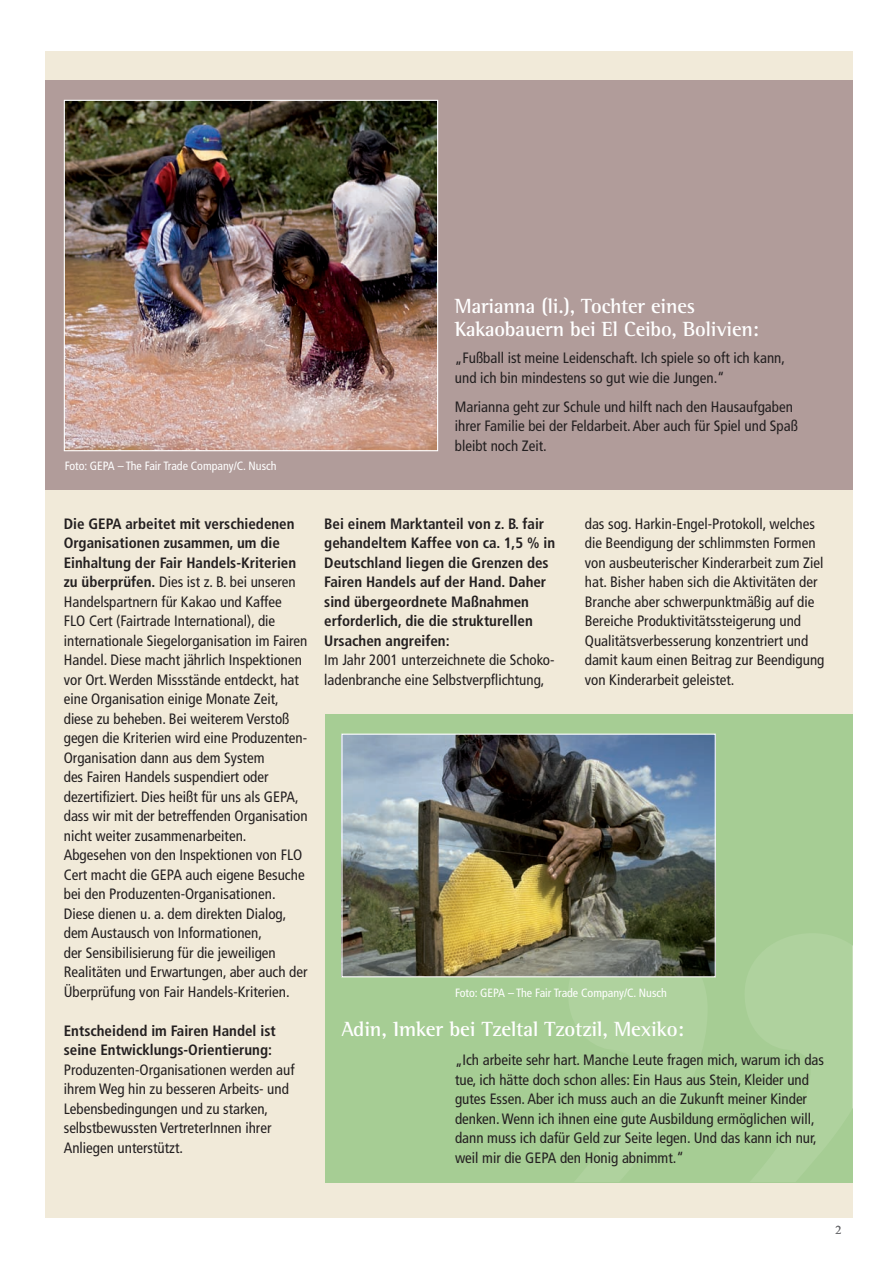
<style>
.page{position:relative;width:893px;height:1263px;background:#fff}
.page>*{position:absolute;margin:0;border:0;box-sizing:border-box;transform-origin:0 0}
.t1{font:700 21px/22.5px "Rotis Semi Serif";letter-spacing:-.01em;color:#fff}
.t2{font:condensed 15px/19.5px "Frutiger LT";color:#231f20}
.t3{font:700 condensed 15px/19.5px "Frutiger LT";color:#231f20}
.t4{font:condensed 12px "Frutiger LT";color:#fff}
.t5{font:12px "Times New Roman";color:#6c6d70}
.s1{font-weight:700}
</style>
<div class="page">
<div style="left:45px;top:51px;width:808px;height:1166px;background:#f1ead9"></div>
<div style="left:325px;top:714px;width:527px;height:468px;background:#a6cd94"></div>
<div style="left:45px;top:80px;width:808px;height:410px;background:#b19c9a"></div>
<hr style="left:852px;top:945px;width:1px;height:164px;background:#f2ecdd">
<img style="left:343px;top:736px;width:371px;height:239px">
<div style="left:341px;top:734px;width:375px;height:243px;border:1px solid #fff"></div>
<img style="left:66px;top:102px;width:370px;height:347px">
<div style="left:64px;top:100px;width:374px;height:351px;border:1px solid #fff"></div>
<p class="t4" style="left:65px;top:459px;width:213px">Foto: GEPA – The Fair Trade Company/C. Nusch</p>
<h1 class="t1" style="left:455px;top:295px;width:306px">Marianna (li.), Tochter eines<br>Kakaobauern bei El Ceibo, Bolivien:</h1>
<p class="t2" style="left:455px;top:348px;width:332px">„Fußball ist meine Leidenschaft. Ich spiele so oft ich kann, und ich bin mindestens so gut wie die Jungen.“</p>
<p class="t2" style="left:455px;top:397px;width:344px">Marianna geht zur Schule und hilft nach den Hausaufgaben ihrer Familie bei der Feldarbeit. Aber auch für Spiel und Spaß bleibt noch Zeit.</p>
<p class="t2" style="left:64px;top:514px;width:245px"><span class="s1">Die GEPA arbeitet mit verschiedenen Organisationen zusammen, um die Einhaltung der Fair Handels-Kriterien zu überprüfen.</span> Dies ist z. B. bei unseren Handelspartnern für Kakao und Kaffee<br>FLO Cert (Fairtrade International), die internationale Siegelorganisation im Fairen Handel. Diese macht jährlich Inspektionen vor Ort. Werden Missstände entdeckt, hat eine Organisation einige Monate Zeit, diese zu beheben. Bei weiterem Verstoß gegen die Kriterien wird eine Produzenten-Organisation dann aus dem System<br>des Fairen Handels suspendiert oder dezertifiziert. Dies heißt für uns als GEPA, dass wir mit der betreffenden Organisation nicht weiter zusammenarbeiten.<br>Abgesehen von den Inspektionen von FLO Cert macht die GEPA auch eigene Besuche bei den Produzenten-Organisationen.<br>Diese dienen u. a. dem direkten Dialog, dem Austausch von Informationen,<br>der Sensibilisierung für die jeweiligen Realitäten und Erwartungen, aber auch der Überprüfung von Fair Handels-Kriterien.</p>
<p class="t3" style="left:64px;top:1021px;width:213px">Entscheidend im Fairen Handel ist seine Entwicklungs-Orientierung:</p>
<p class="t2" style="left:64px;top:1060px;width:232px">Produzenten-Organisationen werden auf ihrem Weg hin zu besseren Arbeits- und Lebensbedingungen und zu starken, selbstbewussten VertreterInnen ihrer Anliegen unterstützt.</p>
<p class="t3" style="left:324px;top:514px;width:233px">Bei einem Marktanteil von z. B. fair gehandeltem Kaffee von ca. 1,5 % in<br>Deutschland liegen die Grenzen des<br>Fairen Handels auf der Hand. Daher sind übergeordnete Maßnahmen erforderlich, die die strukturellen<br>Ursachen angreifen:</p>
<p class="t2" style="left:324px;top:650px;width:232px">Im Jahr 2001 unterzeichnete die Schoko&shy;ladenbranche eine Selbstverpflichtung,</p>
<p class="t2" style="left:585px;top:514px;width:241px">das sog. Harkin-Engel-Protokoll, welches die Beendigung der schlimmsten Formen von ausbeuterischer Kinderarbeit zum Ziel hat. Bisher haben sich die Aktivitäten der Branche aber schwerpunktmäßig auf die Bereiche Produktivitätssteigerung und Qualitätsverbesserung konzentriert und damit kaum einen Beitrag zur Beendigung von Kinderarbeit geleistet.</p>
<p class="t4" style="left:455px;top:986px;width:213px">Foto: GEPA – The Fair Trade Company/C. Nusch</p>
<h1 class="t1" style="left:341px;top:1017px;width:344px">Adin, Imker bei Tzeltal Tzotzil, Mexiko:</h1>
<p class="t2" style="left:455px;top:1050px;width:371px">„Ich arbeite sehr hart. Manche Leute fragen mich, warum ich das tue, ich hätte doch schon alles: Ein Haus aus Stein, Kleider und gutes Essen. Aber ich muss auch an die Zukunft meiner Kinder denken. Wenn ich ihnen eine gute Ausbildung ermöglichen will, dann muss ich dafür Geld zur Seite legen. Und das kann ich nur, weil mir die GEPA den Honig abnimmt.“</p>
<p class="t5" style="left:835px;top:1221px;width:7px">2</p>
</div>
